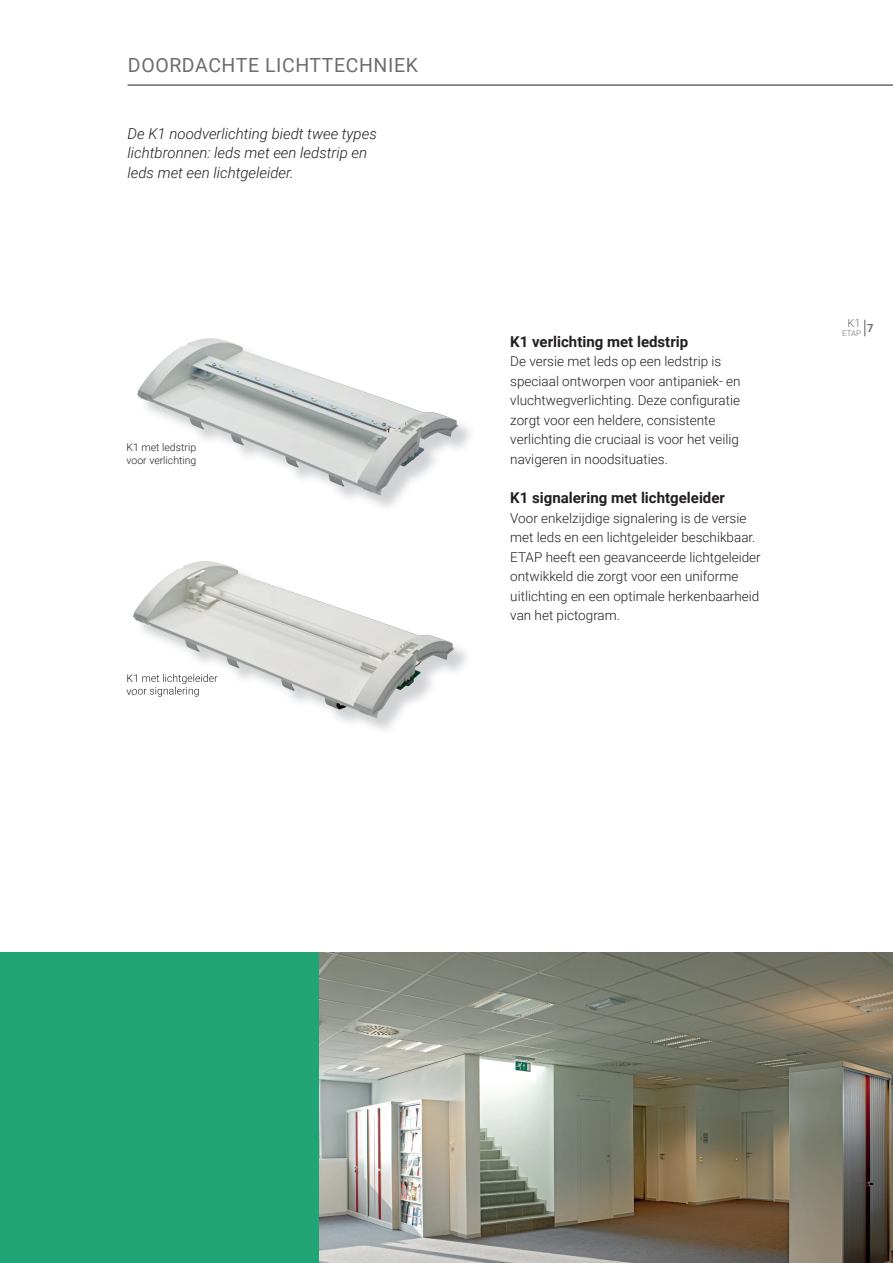
<style>
.page{position:relative;width:893px;height:1263px;background:#fff}
.page>*{position:absolute;margin:0;border:0;box-sizing:border-box;transform-origin:0 0}
.t1{font:19.5px "Roboto";letter-spacing:.03em;color:#6c6d70}
.t2{font:italic 300 15px/19.5px "Roboto";color:#231f20}
.t3{font:700 15px "Roboto";color:#231f20}
.t4{font:300 13.5px/19.5px "Roboto";color:#231f20}
.t5{font:300 11.1px "Roboto";color:#6c6d70}
.t6{font:300 10.5px/12.6px "Roboto";color:#231f20}
.t7{font:300 7.95px "Roboto";color:#6c6d70}
.s1{font-weight:700}
</style>
<div class="page">
<img style="left:319px;top:952px;width:574px;height:311px">
<div style="left:0;top:952px;width:319px;height:311px;background:#21a577"></div>
<img style="left:342px;top:412px;width:128px;height:95px">
<img style="left:137px;top:339px;width:287px;height:156px">
<hr style="left:128px;top:85px;width:765px;height:1px;background:#231f20">
<img style="left:338px;top:641px;width:129px;height:89px">
<img style="left:133px;top:561px;width:314px;height:157px">
<svg style="left:864px;top:320px;width:1px;height:16px"></svg>
<h1 class="t1" style="left:128px;top:52px;width:291px">DOORDACHTE LICHTTECHNIEK</h1>
<p class="t2" style="left:128px;top:123px;width:251px">De K1 noodverlichting biedt twee types lichtbronnen: leds met een ledstrip en leds met een lichtgeleider.</p>
<p class="t6" style="left:127px;top:441px;width:71px">K1 met ledstrip voor verlichting</p>
<p class="t3" style="left:510px;top:331px;width:179px">K1 verlichting met ledstrip</p>
<p class="t4" style="left:510px;top:351px;width:232px">De versie met leds op een ledstrip is speciaal ontworpen voor antipaniek- en vluchtwegverlichting. Deze configuratie zorgt voor een heldere, consistente verlichting die cruciaal is voor het veilig navigeren in noodsituaties.</p>
<p class="t3" style="left:510px;top:487px;width:216px">K1 signalering met lichtgeleider</p>
<p class="t4" style="left:510px;top:507px;width:252px">Voor enkelzijdige signalering is de versie met leds en een lichtgeleider beschikbaar.<br>ETAP heeft een geavanceerde lichtgeleider ontwikkeld die zorgt voor een uniforme uitlichting en een optimale herkenbaarheid van het pictogram.</p>
<p class="t5" style="left:847px;top:315px;width:28px">K1 <span class="s1">7</span></p>
<p class="t7" style="left:842px;top:328px;width:21px">ETAP</p>
</div>
